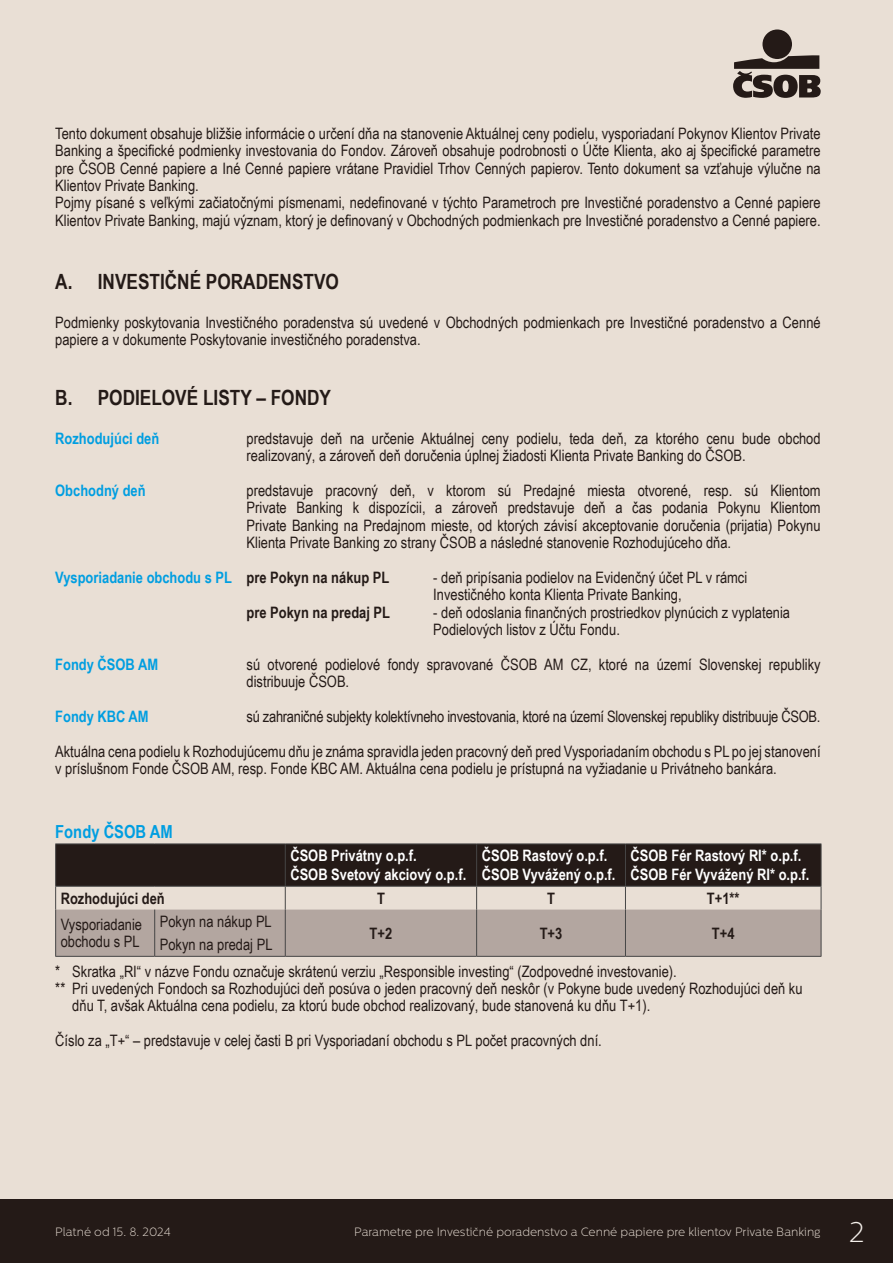
<style>
.page{position:relative;width:893px;height:1263px;background:#e9dfd5}
.page>*{position:absolute;margin:0;border:0;box-sizing:border-box;transform-origin:0 0}
.t1{font:200 28.5px "Centrale Sans";color:#f4efea}
.t2{font:700 21px "Arial Narrow";color:#241a17}
.t3{font:700 18px "Arial Narrow";color:#009ee1}
.t4{font:15.75px/17.4px "Arial Narrow";color:#241a17}
.t5{font:700 15.75px/18.9px "Arial Narrow";color:#fff}
.t6{font:15.75px "Arial Narrow";letter-spacing:-.02em;color:#241a17}
.t7{font:700 15.75px "Arial Narrow";color:#009ee1}
.t8{font:700 15.75px "Arial Narrow";color:#241a17}
.t9{font:200 12px "Centrale Sans";color:#e9dfd5}
.s1{color:#241a17}
</style>
<div class="page">
<div style="left:0;top:1199px;width:893px;height:64px;background:#241a17"></div>
<div style="left:762px;top:30px;width:30px;height:29px;background:#241a17;border-radius:50%"></div>
<svg style="left:733px;top:55px;width:88px;height:43px"></svg>
<hr style="left:55px;top:843px;width:100px;height:1px;background:#464646">
<hr style="left:155px;top:843px;width:130px;height:1px;background:#464646">
<hr style="left:285px;top:843px;width:192px;height:1px;background:#464646">
<hr style="left:477px;top:843px;width:148px;height:1px;background:#464646">
<hr style="left:625px;top:843px;width:196px;height:1px;background:#464646">
<svg style="left:55px;top:844px;width:767px;height:112px"></svg>
<hr style="left:55px;top:956px;width:100px;height:1px;background:#464646">
<hr style="left:285px;top:956px;width:192px;height:1px;background:#464646">
<hr style="left:477px;top:956px;width:148px;height:1px;background:#464646">
<hr style="left:625px;top:956px;width:196px;height:1px;background:#464646">
<hr style="left:155px;top:956px;width:130px;height:1px;background:#464646">
<p class="t4" style="left:55px;top:124px;width:767px">Tento dokument obsahuje bližšie informácie o určení dňa na stanovenie Aktuálnej ceny podielu, vysporiadaní Pokynov Klientov Private Banking a špecifické podmienky investovania do Fondov. Zároveň obsahuje podrobnosti o Účte Klienta, ako aj špecifické parametre pre ČSOB Cenné papiere a Iné Cenné papiere vrátane Pravidiel Trhov Cenných papierov. Tento dokument sa vzťahuje výlučne na Klientov Private Banking.<br>Pojmy písané s veľkými začiatočnými písmenami, nedefinované v týchto Parametroch pre Investičné poradenstvo a Cenné papiere Klientov Private Banking, majú význam, ktorý je definovaný v Obchodných podmienkach pre Investičné poradenstvo a Cenné papiere.</p>
<h2 class="t2" style="left:55px;top:266px;width:285px">A. INVESTIČNÉ PORADENSTVO</h2>
<p class="t4" style="left:55px;top:313px;width:767px">Podmienky poskytovania Investičného poradenstva sú uvedené v Obchodných podmienkach pre Investičné poradenstvo a Cenné papiere a v dokumente Poskytovanie investičného poradenstva.</p>
<h2 class="t2" style="left:55px;top:382px;width:277px">B. PODIELOVÉ LISTY – FONDY</h2>
<p class="t7" style="left:55px;top:426px;width:106px">Rozhodujúci deň</p>
<p class="t4" style="left:247px;top:429px;width:576px">predstavuje deň na určenie Aktuálnej ceny podielu, teda deň, za ktorého cenu bude obchod realizovaný, a zároveň deň doručenia úplnej žiadosti Klienta Private Banking do ČSOB.</p>
<p class="t7" style="left:55px;top:478px;width:92px">Obchodný deň</p>
<p class="t4" style="left:247px;top:481px;width:576px;text-align:justify">predstavuje pracovný deň, v ktorom sú Predajné miesta otvorené, resp. sú Klientom Private Banking k dispozícii, a zároveň predstavuje deň a čas podania Pokynu Klientom Private Banking na Predajnom mieste, od ktorých závisí akceptovanie doručenia (prijatia) Pokynu Klienta Private Banking zo strany ČSOB a následné stanovenie Rozhodujúceho dňa.</p>
<p class="t7" style="left:55px;top:565px;width:336px">Vysporiadanie obchodu s PL <span class="s1">pre Pokyn na nákup PL</span></p>
<p class="t4" style="left:433px;top:568px;width:316px">- deň pripísania podielov na Evidenčný účet PL v rámci<br>Investičného konta Klienta Private Banking,</p>
<p class="t8" style="left:247px;top:600px;width:145px">pre Pokyn na predaj PL</p>
<p class="t4" style="left:433px;top:603px;width:358px">- deň odoslania finančných prostriedkov plynúcich z vyplatenia<br>Podielových listov z Účtu Fondu.</p>
<p class="t7" style="left:55px;top:652px;width:104px">Fondy ČSOB AM</p>
<p class="t4" style="left:247px;top:655px;width:576px">sú otvorené podielové fondy spravované ČSOB AM CZ, ktoré na území Slovenskej republiky distribuuje ČSOB.</p>
<p class="t7" style="left:55px;top:705px;width:95px">Fondy KBC AM</p>
<p class="t6" style="left:247px;top:705px;width:575px">sú zahraničné subjekty kolektívneho investovania, ktoré na území Slovenskej republiky distribuuje ČSOB.</p>
<p class="t4" style="left:55px;top:742px;width:767px">Aktuálna cena podielu k Rozhodujúcemu dňu je známa spravidla jeden pracovný deň pred Vysporiadaním obchodu s PL po jej stanovení v príslušnom Fonde ČSOB AM, resp. Fonde KBC AM. Aktuálna cena podielu je prístupná na vyžiadanie u Privátneho bankára.</p>
<p class="t3" style="left:55px;top:817px;width:119px">Fondy ČSOB AM</p>
<p class="t5" style="left:290px;top:845px;width:177px">ČSOB Privátny o.p.f.<br>ČSOB Svetový akciový o.p.f.</p>
<p class="t5" style="left:482px;top:845px;width:135px">ČSOB Rastový o.p.f.<br>ČSOB Vyvážený o.p.f.</p>
<p class="t5" style="left:631px;top:845px;width:180px">ČSOB Fér Rastový RI* o.p.f.<br>ČSOB Fér Vyvážený RI* o.p.f.</p>
<p class="t8" style="left:61px;top:886px;width:106px">Rozhodujúci deň</p>
<p class="t8" style="left:377px;top:886px;width:9px">T</p>
<p class="t8" style="left:547px;top:886px;width:9px">T</p>
<p class="t8" style="left:707px;top:886px;width:34px">T+1**</p>
<p class="t4" style="left:61px;top:915px;width:83px">Vysporiadanie obchodu s PL</p>
<p class="t4" style="left:160px;top:912px;width:114px">Pokyn na nákup PL</p>
<p class="t8" style="left:370px;top:921px;width:24px">T+2</p>
<p class="t8" style="left:540px;top:921px;width:24px">T+3</p>
<p class="t8" style="left:712px;top:921px;width:24px">T+4</p>
<p class="t4" style="left:55px;top:931px;width:623px;line-height:26.2px;text-indent:105px">Pokyn na predaj PL<br>* Skratka „RI“ v názve Fondu označuje skrátenú verziu „Responsible investing“ (Zodpovedné investovanie).</p>
<p class="t4" style="left:72px;top:979px;width:732px;text-indent:-17px">** Pri uvedených Fondoch sa Rozhodujúci deň posúva o jeden pracovný deň neskôr (v Pokyne bude uvedený Rozhodujúci deň ku dňu T, avšak Aktuálna cena podielu, za ktorú bude obchod realizovaný, bude stanovená ku dňu T+1).</p>
<p class="t4" style="left:55px;top:1031px;width:548px">Číslo za „T+“ – predstavuje v celej časti B pri Vysporiadaní obchodu s PL počet pracovných dní.</p>
<p class="t9" style="left:55px;top:1225px;width:117px">Platné od 15. 8. 2024</p>
<p class="t9" style="left:354px;top:1225px;width:468px">Parametre pre Investičné poradenstvo a Cenné papiere pre klientov Private Banking</p>
<h1 class="t1" style="left:849px;top:1216px;width:17px">2</h1>
</div>
